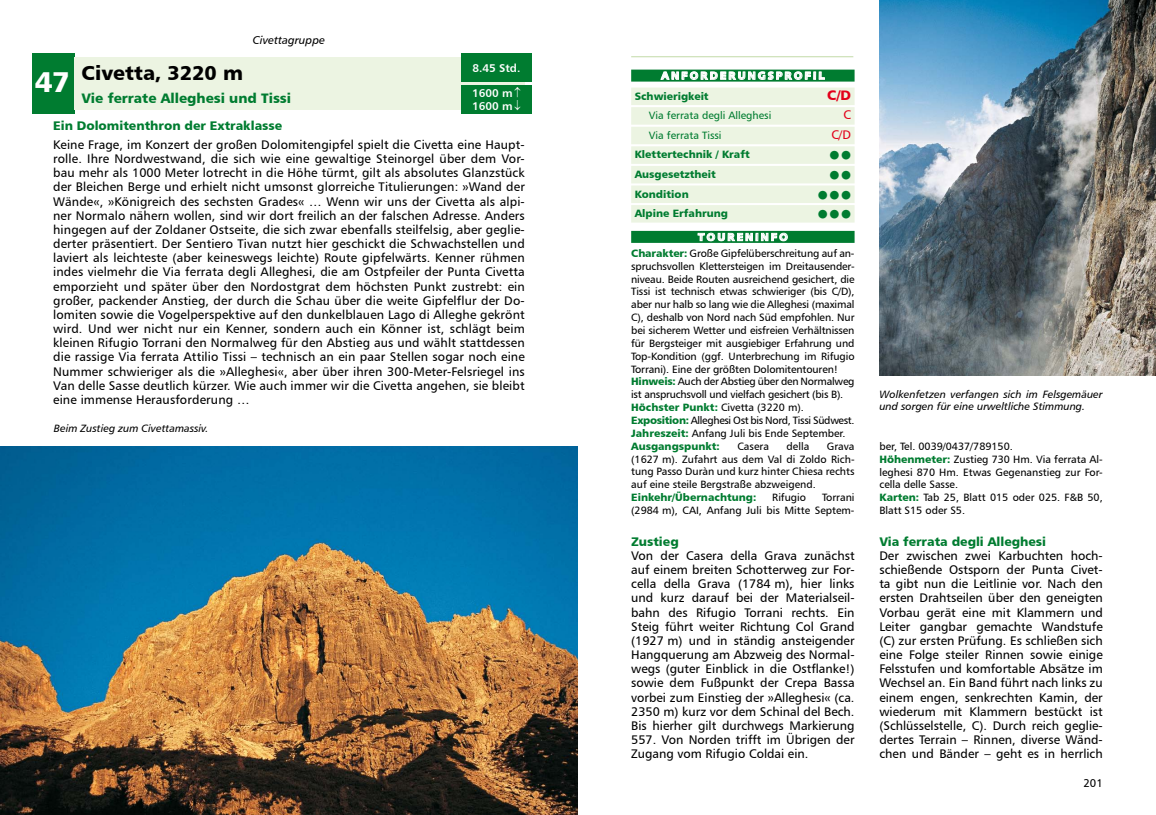
<style>
.page{position:relative;width:1156px;height:815px;background:#fff}
.page>*{position:absolute;margin:0;border:0;box-sizing:border-box;transform-origin:0 0}
.t1{font:20px "Humanist 777 BT Black B";color:#000}
.t2{font:13.75px "Humanist 777 BT Black B";color:#007c30}
.t3{font:13.75px "Humanist 777 BT Black B";color:#e2001a}
.t4{font:12.5px/14.1px "Humanist 777 BT Roman B";color:#000;text-align:justify}
.t5{font:12.5px "Humanist 777 BT Black B";color:#007c30}
.t6{font:12.5px "Humanist 777 BT Roman B";color:#e2001a}
.t7{font:11.25px/13.5px "Humanist 777 BT Bold B";color:#fff}
.t8{font:11.25px "Humanist 777 BT Italic B";color:#000}
.t9{font:11.25px "Humanist 777 BT Roman B";color:#000}
.t10{font:10.62px/12.9px "Humanist 777 BT Roman B";letter-spacing:-.01em;color:#000}
.t11{font:10.62px "Humanist 777 BT Black B";color:#007c30}
.t12{font:10.62px/12.5px "Humanist 777 BT Italic B";color:#000}
.t13{font:10.62px "Humanist 777 BT Roman B";color:#007c30}
.t14{font:10.62px "Humanist 531 BT Black A";letter-spacing:.2em;color:#fff}
.t15{font:9.38px "Zapf Dingbats IT Cby BT";color:#007c30}
.s1{font-size:28.75px;color:#fff}
.s2{font-family:"Humanist 777 BT Black B";color:#007c30}
</style>
<div class="page">
<hr style="left:631px;top:56px;width:492px;height:1px;background:#cee2b9">
<svg style="left:853px;top:56px;width:26px;height:37px"></svg>
<div style="left:32px;top:53px;width:42px;height:60px;background:#007c30"></div>
<div style="left:74px;top:57px;width:450px;height:32px;background:#ecf4e2"></div>
<div style="left:74px;top:89px;width:450px;height:21px;background:#ecf4e2"></div>
<div style="left:461px;top:53px;width:70px;height:28px;background:#007c30"></div>
<div style="left:461px;top:85px;width:70px;height:28px;background:#007c30"></div>
<img style="left:0;top:446px;width:578px;height:369px">
<div style="left:631px;top:70px;width:223px;height:12px;background:#007c30"></div>
<div style="left:631px;top:88px;width:223px;height:17px;background:#ecf4e2"></div>
<div style="left:631px;top:107px;width:223px;height:18px;background:#ecf4e2"></div>
<div style="left:631px;top:127px;width:223px;height:17px;background:#ecf4e2"></div>
<div style="left:631px;top:146px;width:223px;height:18px;background:#ecf4e2"></div>
<div style="left:631px;top:166px;width:223px;height:17px;background:#ecf4e2"></div>
<div style="left:631px;top:186px;width:223px;height:17px;background:#ecf4e2"></div>
<div style="left:631px;top:205px;width:223px;height:18px;background:#ecf4e2"></div>
<div style="left:631px;top:231px;width:223px;height:12px;background:#007c30"></div>
<svg style="left:660px;top:71px;width:164px;height:9px"></svg>
<svg style="left:697px;top:233px;width:90px;height:8px"></svg>
<img style="left:879px;top:0;width:276px;height:376px">
<p class="t8" style="left:253px;top:33px;width:74px">Civettagruppe</p>
<h1 class="t1" style="left:35px;top:60px;width:209px"><span class="s1">47</span> Civetta, 3220 m</h1>
<p class="t2" style="left:81px;top:89px;width:211px">Vie ferrate Alleghesi und Tissi</p>
<p class="t7" style="left:472px;top:61px;width:49px">8.45 Std.</p>
<p class="t7" style="left:472px;top:86px;width:50px">1600 m↑<br>1600 m↓</p>
<p class="t5" style="left:53px;top:118px;width:230px">Ein Dolomitenthron der Extraklasse</p>
<p class="t4" style="left:53px;top:137px;width:473px">Keine Frage, im Konzert der großen Dolomitengipfel spielt die Civetta eine Haupt&shy;rolle. Ihre Nordwestwand, die sich wie eine gewaltige Steinorgel über dem Vor&shy;bau mehr als 1000 Meter lotrecht in die Höhe türmt, gilt als absolutes Glanzstück der Bleichen Berge und erhielt nicht umsonst glorreiche Titulierungen: »Wand der Wände«, »Königreich des sechsten Grades« … Wenn wir uns der Civetta als alpi&shy;ner Normalo nähern wollen, sind wir dort freilich an der falschen Adresse. Anders hingegen auf der Zoldaner Ostseite, die sich zwar ebenfalls steilfelsig, aber geglie&shy;derter präsentiert. Der Sentiero Tivan nutzt hier geschickt die Schwachstellen und laviert als leichteste (aber keineswegs leichte) Route gipfelwärts. Kenner rühmen indes vielmehr die Via ferrata degli Alleghesi, die am Ostpfeiler der Punta Civetta emporzieht und später über den Nordostgrat dem höchsten Punkt zustrebt: ein großer, packender Anstieg, der durch die Schau über die weite Gipfelflur der Do&shy;lomiten sowie die Vogelperspektive auf den dunkelblauen Lago di Alleghe gekrönt wird. Und wer nicht nur ein Kenner, sondern auch ein Könner ist, schlägt beim kleinen Rifugio Torrani den Normalweg für den Abstieg aus und wählt stattdessen die rassige Via ferrata Attilio Tissi – technisch an ein paar Stellen sogar noch eine Nummer schwieriger als die »Alleghesi«, aber über ihren 300-Meter-Felsriegel ins Van delle Sasse deutlich kürzer. Wie auch immer wir die Civetta angehen, sie bleibt eine immense Herausforderung …</p>
<p class="t12" style="left:54px;top:422px;width:156px">Beim Zustieg zum Civettamassiv.</p>
<p class="t14" style="left:661px;top:69px;width:165px">ANFORDERUN GSPROF IL</p>
<p class="t11" style="left:634px;top:89px;width:75px">Schwierigkeit</p>
<p class="t3" style="left:827px;top:86px;width:25px">C/D</p>
<p class="t13" style="left:648px;top:109px;width:124px">Via ferrata degli Alleghesi</p>
<p class="t6" style="left:843px;top:107px;width:9px">C</p>
<p class="t13" style="left:648px;top:129px;width:74px">Via ferrata Tissi</p>
<p class="t6" style="left:831px;top:127px;width:21px">C/D</p>
<p class="t11" style="left:634px;top:148px;width:116px">Klettertechnik / Kraft</p>
<p class="t11" style="left:634px;top:167px;width:83px">Ausgesetztheit</p>
<p class="t11" style="left:634px;top:187px;width:55px">Kondition</p>
<p class="t15" style="left:818px;top:190px;width:34px">● ● ●</p>
<p class="t11" style="left:634px;top:207px;width:95px">Alpine Erfahrung</p>
<p class="t15" style="left:818px;top:210px;width:34px">● ● ●</p>
<p class="t14" style="left:697px;top:230px;width:73px">TOUREN INFO</p>
<p class="t10" style="left:631px;top:247px;width:225px"><span class="s2">Charakter:</span> Große Gipfelüberschreitung auf an&shy;spruchsvollen Klettersteigen im Dreitausender&shy;niveau. Beide Routen ausreichend gesichert, die Tissi ist technisch etwas schwieriger (bis C/D), aber nur halb so lang wie die Alleghesi (maximal C), deshalb von Nord nach Süd empfohlen. Nur bei sicherem Wetter und eisfreien Verhältnissen für Bergsteiger mit ausgiebiger Erfahrung und Top-Kondition (ggf. Unterbrechung im Rifugio Torrani). Eine der größten Dolomitentouren!<br><span class="s2">Hinweis:</span> Auch der Abstieg über den Normalweg ist anspruchsvoll und vielfach gesichert (bis B).<br><span class="s2">Höchster Punkt:</span> Civetta (3220 m).<br><span class="s2">Exposition:</span> Alleghesi Ost bis Nord, Tissi Südwest.<br><span class="s2">Jahreszeit:</span> Anfang Juli bis Ende September.</p>
<p class="t11" style="left:631px;top:439px;width:90px">Ausgangspunkt:</p>
<p class="t10" style="left:737px;top:439px;width:33px">Casera</p>
<p class="t10" style="left:786px;top:439px;width:24px">della</p>
<p class="t10" style="left:631px;top:439px;width:225px;text-align:justify;text-indent:196px">Grava (1627 m). Zufahrt aus dem Val di Zoldo Rich&shy;tung Passo Duràn und kurz hinter Chiesa rechts auf eine steile Bergstraße abzweigend.</p>
<p class="t11" style="left:631px;top:491px;width:127px">Einkehr/Übernachtung:</p>
<p class="t10" style="left:772px;top:491px;width:35px">Rifugio</p>
<p class="t10" style="left:631px;top:491px;width:225px;text-align:right">Torrani<br>(2984 m), CAI, Anfang Juli bis Mitte Septem-</p>
<p class="t5" style="left:631px;top:533px;width:49px">Zustieg</p>
<p class="t4" style="left:631px;top:548px;width:225px">Von der Casera della Grava zunächst auf einem breiten Schotterweg zur For&shy;cella della Grava (1784 m), hier links und kurz darauf bei der Materialseil&shy;bahn des Rifugio Torrani rechts. Ein Steig führt weiter Richtung Col Grand (1927 m) und in ständig ansteigender Hangquerung am Abzweig des Normal&shy;wegs (guter Einblick in die Ostflanke!) sowie dem Fußpunkt der Crepa Bassa vorbei zum Einstieg der »Alleghesi« (ca.<br>2350 m) kurz vor dem Schinal del Bech.<br>Bis hierher gilt durchwegs Markierung 557. Von Norden trifft im Übrigen der Zugang vom Rifugio Coldai ein.</p>
<p class="t12" style="left:879px;top:388px;width:225px">Wolkenfetzen verfangen sich im Felsgemäuer und sorgen für eine urweltliche Stimmung.</p>
<p class="t10" style="left:879px;top:439px;width:225px">ber, Tel. 0039/0437/789150.<br><span class="s2">Höhenmeter:</span> Zustieg 730 Hm. Via ferrata Al&shy;leghesi 870 Hm. Etwas Gegenanstieg zur For&shy;cella delle Sasse.<br><span class="s2">Karten:</span> Tab 25, Blatt 015 oder 025. F&amp;B 50,<br>Blatt S15 oder S5.</p>
<p class="t5" style="left:879px;top:533px;width:168px">Via ferrata degli Alleghesi</p>
<p class="t4" style="left:879px;top:548px;width:225px">Der zwischen zwei Karbuchten hoch&shy;schießende Ostsporn der Punta Civet&shy;ta gibt nun die Leitlinie vor. Nach den ersten Drahtseilen über den geneigten Vorbau gerät eine mit Klammern und Leiter gangbar gemachte Wandstufe (C) zur ersten Prüfung. Es schließen sich eine Folge steiler Rinnen sowie einige Felsstufen und komfortable Absätze im Wechsel an. Ein Band führt nach links zu einem engen, senkrechten Kamin, der wiederum mit Klammern bestückt ist (Schlüsselstelle, C). Durch reich geglie&shy;dertes Terrain – Rinnen, diverse Wänd&shy;chen und Bänder – geht es in herrlich</p>
<p class="t9" style="left:1083px;top:776px;width:21px">201</p>
</div>
